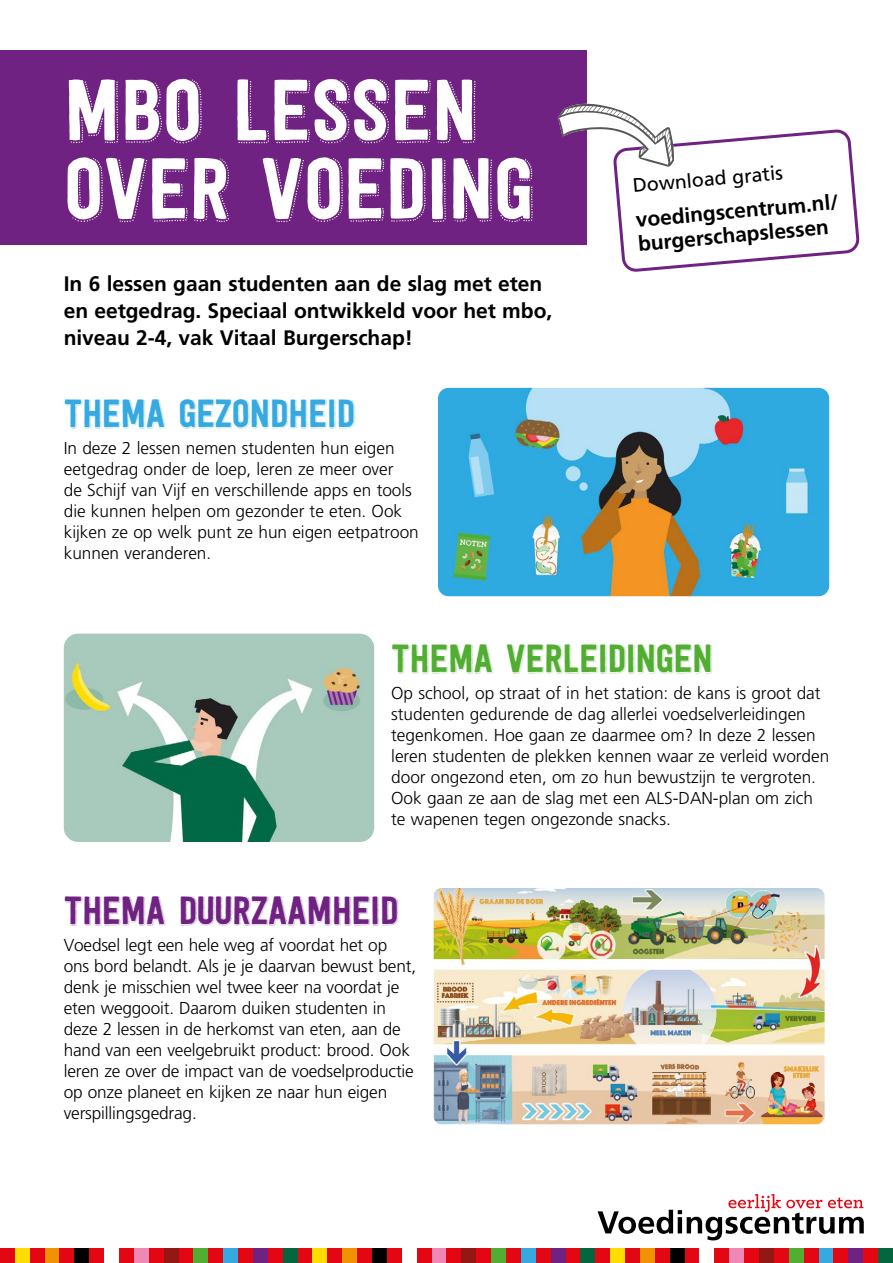
<style>
.page{position:relative;width:893px;height:1263px;background:#fff}
.page>*{position:absolute;margin:0;border:0;box-sizing:border-box;transform-origin:0 0}
.t1{font:85.5px/78.4px "Festivo Letters No 11";color:#fff}
.t2{font:39px "Festivo Letters No 11";letter-spacing:-.01em;color:#702283}
.t3{font:39px "Festivo Letters No 11";letter-spacing:-.01em;color:#52ae32}
.t4{font:39px "Festivo Letters No 11";letter-spacing:-.01em;color:#36a9e1}
.t5{font:700 21px/27px "Frutiger";letter-spacing:-.005em;color:#000}
.t6{font:19.5px "Frutiger";color:#000}
.t7{font:300 17.25px/21px "Frutiger";color:#000}
</style>
<div class="page">
<svg style="left:598px;top:1194px;width:266px;height:46px"></svg>
<div style="left:0;top:1248px;width:15px;height:15px;background:#e30613"></div>
<div style="left:15px;top:1248px;width:15px;height:15px;background:#fd0"></div>
<div style="left:30px;top:1248px;width:15px;height:15px;background:#e30613"></div>
<div style="left:45px;top:1248px;width:15px;height:15px;background:#f39200"></div>
<div style="left:60px;top:1248px;width:14px;height:15px;background:#e30613"></div>
<div style="left:74px;top:1248px;width:15px;height:15px;background:#000"></div>
<div style="left:89px;top:1248px;width:15px;height:15px;background:#e30613"></div>
<div style="left:119px;top:1248px;width:15px;height:15px;background:#e30613"></div>
<div style="left:134px;top:1248px;width:15px;height:15px;background:#f088b6"></div>
<div style="left:149px;top:1248px;width:15px;height:15px;background:#e30613"></div>
<div style="left:164px;top:1248px;width:15px;height:15px;background:#931813"></div>
<div style="left:179px;top:1248px;width:14px;height:15px;background:#e30613"></div>
<div style="left:193px;top:1248px;width:15px;height:15px;background:#52ae32"></div>
<div style="left:208px;top:1248px;width:15px;height:15px;background:#e30613"></div>
<div style="left:223px;top:1248px;width:15px;height:15px;background:#36a9e1"></div>
<div style="left:238px;top:1248px;width:15px;height:15px;background:#e30613"></div>
<div style="left:253px;top:1248px;width:15px;height:15px;background:#702283"></div>
<div style="left:268px;top:1248px;width:15px;height:15px;background:#e30613"></div>
<div style="left:283px;top:1248px;width:15px;height:15px;background:#04663f"></div>
<div style="left:298px;top:1248px;width:15px;height:15px;background:#e30613"></div>
<div style="left:313px;top:1248px;width:14px;height:15px;background:#fd0"></div>
<div style="left:327px;top:1248px;width:15px;height:15px;background:#e30613"></div>
<div style="left:342px;top:1248px;width:15px;height:15px;background:#f39200"></div>
<div style="left:357px;top:1248px;width:15px;height:15px;background:#e30613"></div>
<div style="left:372px;top:1248px;width:15px;height:15px;background:#000"></div>
<div style="left:387px;top:1248px;width:15px;height:15px;background:#e30613"></div>
<div style="left:417px;top:1248px;width:15px;height:15px;background:#e30613"></div>
<div style="left:432px;top:1248px;width:14px;height:15px;background:#f088b6"></div>
<div style="left:446px;top:1248px;width:15px;height:15px;background:#e30613"></div>
<div style="left:461px;top:1248px;width:15px;height:15px;background:#931813"></div>
<div style="left:476px;top:1248px;width:15px;height:15px;background:#e30613"></div>
<div style="left:491px;top:1248px;width:15px;height:15px;background:#52ae32"></div>
<div style="left:506px;top:1248px;width:15px;height:15px;background:#e30613"></div>
<div style="left:521px;top:1248px;width:15px;height:15px;background:#36a9e1"></div>
<div style="left:536px;top:1248px;width:15px;height:15px;background:#e30613"></div>
<div style="left:551px;top:1248px;width:15px;height:15px;background:#702283"></div>
<div style="left:566px;top:1248px;width:14px;height:15px;background:#e30613"></div>
<div style="left:580px;top:1248px;width:15px;height:15px;background:#04663f"></div>
<div style="left:595px;top:1248px;width:15px;height:15px;background:#e30613"></div>
<div style="left:610px;top:1248px;width:15px;height:15px;background:#fd0"></div>
<div style="left:625px;top:1248px;width:15px;height:15px;background:#e30613"></div>
<div style="left:640px;top:1248px;width:15px;height:15px;background:#f39200"></div>
<div style="left:655px;top:1248px;width:15px;height:15px;background:#e30613"></div>
<div style="left:670px;top:1248px;width:15px;height:15px;background:#000"></div>
<div style="left:685px;top:1248px;width:14px;height:15px;background:#e30613"></div>
<div style="left:714px;top:1248px;width:15px;height:15px;background:#e30613"></div>
<div style="left:729px;top:1248px;width:15px;height:15px;background:#f088b6"></div>
<div style="left:744px;top:1248px;width:15px;height:15px;background:#e30613"></div>
<div style="left:759px;top:1248px;width:15px;height:15px;background:#931813"></div>
<div style="left:774px;top:1248px;width:15px;height:15px;background:#e30613"></div>
<div style="left:789px;top:1248px;width:15px;height:15px;background:#52ae32"></div>
<div style="left:804px;top:1248px;width:14px;height:15px;background:#e30613"></div>
<div style="left:818px;top:1248px;width:15px;height:15px;background:#36a9e1"></div>
<div style="left:833px;top:1248px;width:15px;height:15px;background:#e30613"></div>
<div style="left:848px;top:1248px;width:15px;height:15px;background:#702283"></div>
<div style="left:863px;top:1248px;width:15px;height:15px;background:#e30613"></div>
<div style="left:878px;top:1248px;width:15px;height:15px;background:#04663f"></div>
<div style="left:0;top:50px;width:587px;height:195px;background:#702283"></div>
<img style="left:438px;top:388px;width:391px;height:208px">
<img style="left:64px;top:634px;width:310px;height:208px">
<img style="left:433px;top:888px;width:392px;height:236px">
<svg style="left:558px;top:103px;width:300px;height:168px"></svg>
<p class="t1" style="left:64px;top:70px;width:471px">MBO LESSEN<br>OVER VOEDING</p>
<p class="t5" style="left:64px;top:271px;width:490px">In 6 lessen gaan studenten aan de slag met eten en eetgedrag. Speciaal ontwikkeld voor het mbo, niveau 2-4, vak Vitaal Burgerschap!</p>
<p class="t4" style="left:64px;top:390px;width:293px">THEMA GEZONDHEID</p>
<p class="t7" style="left:64px;top:438px;width:357px">In deze 2 lessen nemen studenten hun eigen eetgedrag onder de loep, leren ze meer over<br>de Schijf van Vijf en verschillende apps en tools die kunnen helpen om gezonder te eten. Ook kijken ze op welk punt ze hun eigen eetpatroon kunnen veranderen.</p>
<p class="t6" style="left:632px;top:174px;width:152px;rotate:-5deg">Download gratis</p>
<p class="t5" style="left:635px;top:208px;width:205px;line-height:24px;rotate:-5deg">voedingscentrum.nl/ burgerschapslessen</p>
<p class="t3" style="left:391px;top:634px;width:323px">THEMA VERLEIDINGEN</p>
<p class="t7" style="left:391px;top:683px;width:440px">Op school, op straat of in het station: de kans is groot dat studenten gedurende de dag allerlei voedselverleidingen tegenkomen. Hoe gaan ze daarmee om? In deze 2 lessen leren studenten de plekken kennen waar ze verleid worden door ongezond eten, om zo hun bewustzijn te vergroten.<br>Ook gaan ze aan de slag met een ALS-DAN-plan om zich te wapenen tegen ongezonde snacks.</p>
<p class="t2" style="left:64px;top:886px;width:336px">THEMA DUURZAAMHEID</p>
<p class="t7" style="left:64px;top:934px;width:354px">Voedsel legt een hele weg af voordat het op ons bord belandt. Als je je daarvan bewust bent, denk je misschien wel twee keer na voordat je eten weggooit. Daarom duiken studenten in deze 2 lessen in de herkomst van eten, aan de hand van een veelgebruikt product: brood. Ook leren ze over de impact van de voedselproductie op onze planeet en kijken ze naar hun eigen verspillingsgedrag.</p>
</div>
